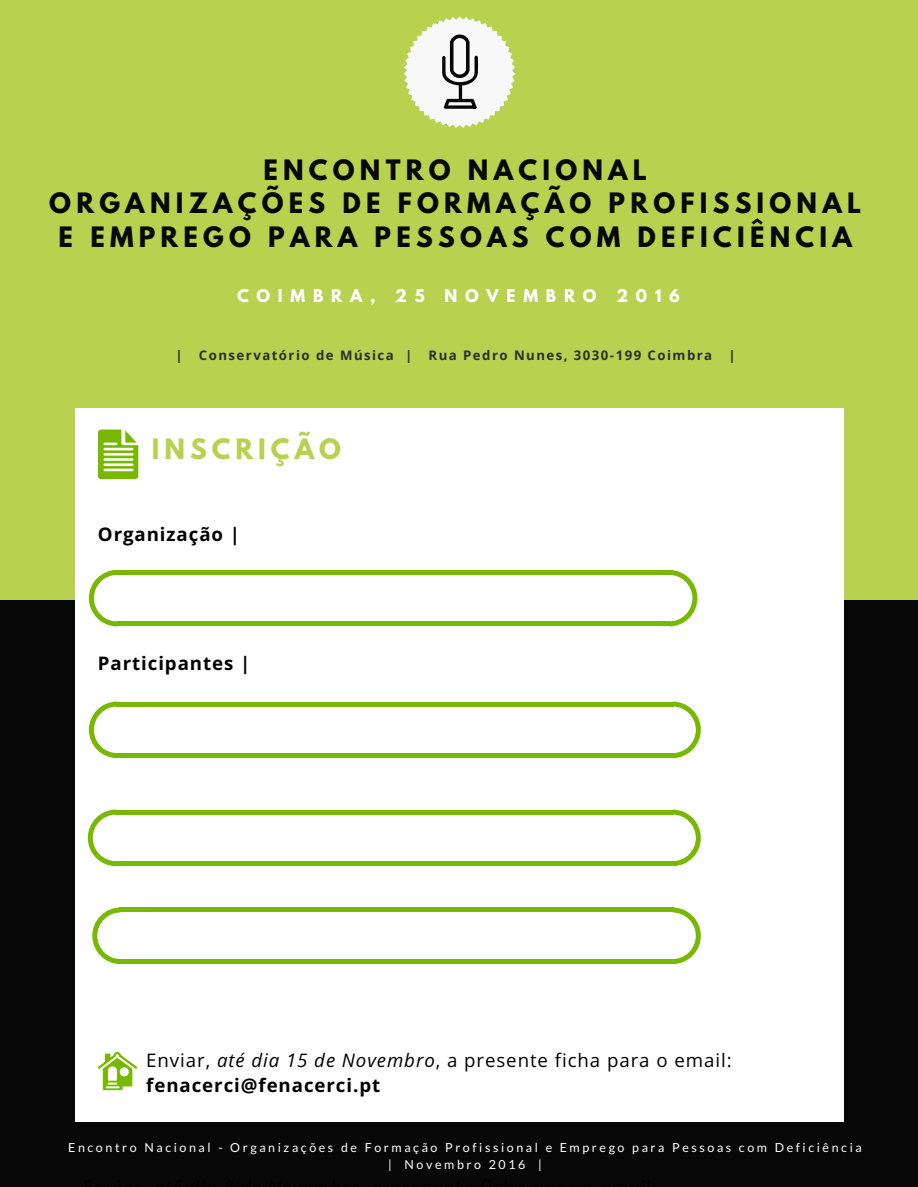
<style>
.page{position:relative;width:918px;height:1187px;background:#fff}
.page>*{position:absolute;margin:0;border:0;box-sizing:border-box;transform-origin:0 0}
.t1{font:700 24.9px/33.8px "League Spartan";letter-spacing:.21em;color:#070707;text-align:center}
.t2{font:700 24.9px "League Spartan";letter-spacing:.2em;color:#b8d250}
.t3{font:18.75px/25.8px "Open Sans";letter-spacing:.05em;color:#000}
.t4{font:700 18.75px "Open Sans";letter-spacing:.05em;color:#000}
.t5{font:700 15.6px "League Spartan";letter-spacing:.5em;color:#fff}
.t6{font:700 13.2px "Open Sans";letter-spacing:.11em;color:#2d2d2d}
.t7{font:12.45px/16.8px "Lato";letter-spacing:.21em;color:#fff;text-align:center}
.s1{font-style:italic}
.s2{font-weight:700}
</style>
<div class="page">
<div style="left:0;top:0;width:918px;height:1186px;background:#b8d250"></div>
<div style="left:0;top:600px;width:918px;height:586px;background:#070707"></div>
<div style="left:75px;top:408px;width:769px;height:713px;background:#fff"></div>
<svg style="left:404px;top:17px;width:111px;height:111px"></svg>
<svg style="left:98px;top:429px;width:40px;height:50px"></svg>
<svg style="left:98px;top:1052px;width:39px;height:38px"></svg>
<div style="left:116px;top:621px;width:554px;height:5px;background:#77b800"></div>
<div style="left:116px;top:570px;width:554px;height:5px;background:#77b800"></div>
<svg style="left:89px;top:570px;width:27px;height:56px"></svg>
<svg style="left:670px;top:570px;width:27px;height:56px"></svg>
<div style="left:116px;top:753px;width:558px;height:5px;background:#77b800"></div>
<div style="left:116px;top:701px;width:558px;height:5px;background:#77b800"></div>
<svg style="left:89px;top:701px;width:28px;height:57px"></svg>
<svg style="left:673px;top:701px;width:28px;height:57px"></svg>
<div style="left:119px;top:959px;width:555px;height:5px;background:#77b800"></div>
<div style="left:119px;top:907px;width:555px;height:5px;background:#77b800"></div>
<svg style="left:92px;top:907px;width:29px;height:57px"></svg>
<svg style="left:673px;top:907px;width:28px;height:57px"></svg>
<div style="left:115px;top:861px;width:559px;height:5px;background:#77b800"></div>
<div style="left:115px;top:809px;width:559px;height:5px;background:#77b800"></div>
<svg style="left:88px;top:809px;width:28px;height:57px"></svg>
<svg style="left:673px;top:809px;width:28px;height:57px"></svg>
<h1 class="t1" style="left:49px;top:156px;width:813px">ENCONTRO NACIONAL<br>ORGANIZAÇÕES DE FORMAÇÃO PROFISSIONAL<br>E EMPREGO PARA PESSOAS COM DEFICIÊNCIA</h1>
<p class="t5" style="left:237px;top:288px;width:140px">COIMBRA,</p>
<p class="t5" style="left:395px;top:288px;width:31px">2 5</p>
<p class="t5" style="left:445px;top:288px;width:154px">NOVEMBRO</p>
<p class="t5" style="left:616px;top:288px;width:65px">2016</p>
<p class="t6" style="left:176px;top:346px;width:562px">| Conservatório de Música | Rua Pedro Nunes, 3030-199 Coimbra |</p>
<h1 class="t2" style="left:152px;top:436px;width:191px">INSCRIÇÃO</h1>
<h2 class="t4" style="left:98px;top:521px;width:144px">Organização |</h2>
<h2 class="t4" style="left:98px;top:650px;width:154px">Participantes |</h2>
<h2 class="t3" style="left:146px;top:1046px;width:587px">Enviar, <span class="s1">até dia 15 de Novembro</span>, a presente ficha para o email: <span class="s2">fenacerci@fenacerci.pt</span></h2>
<p class="t7" style="left:68px;top:1138px;width:795px">Encontro Nacional - Organizações de Formação Profissional e Emprego para Pessoas com Deficiência | Novembro 2016 |</p>
</div>
